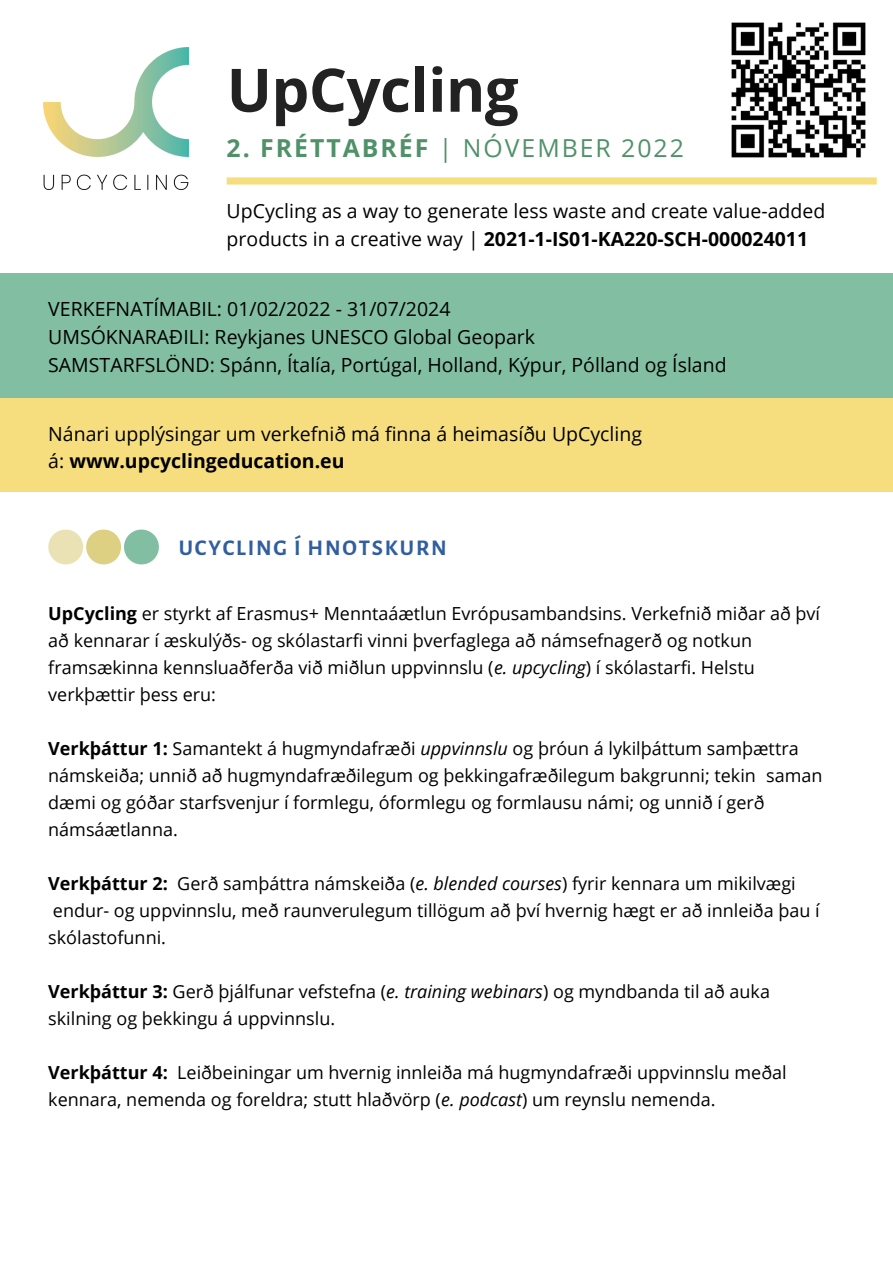
<style>
.page{position:relative;width:893px;height:1264px;background:#fff}
.page>*{position:absolute;margin:0;border:0;box-sizing:border-box;transform-origin:0 0}
.t1{font:700 60px "Open Sans";letter-spacing:-.01em;color:#222}
.t2{font:24.75px "Open Sans";letter-spacing:.08em;color:#509169}
.t3{font:700 22.5px "Alegreya Sans";letter-spacing:.08em;color:#305e9f}
.t4{font:19.5px/28px "Open Sans";color:#000}
.t5{font:18px/27px "Open Sans";color:#000}
.s1{font-weight:700}
.s2{font-style:italic}
</style>
<div class="page">
<div style="left:0;top:373px;width:892px;height:118px;background:#f6de7e"></div>
<div style="left:0;top:273px;width:892px;height:125px;background:#82bfa2"></div>
<img style="left:44px;top:48px;width:145px;height:141px">
<svg style="left:227px;top:177px;width:649px;height:7px;background:#f6df85"></svg>
<img style="left:731px;top:22px;width:135px;height:136px">
<svg style="left:48px;top:529px;width:111px;height:35px"></svg>
<h1 class="t1" style="left:227px;top:48px;width:293px">UpCycling</h1>
<h2 class="t2" style="left:227px;top:130px;width:459px"><span class="s1">2. FRÉTTABRÉF</span> | NÓVEMBER 2022</h2>
<p class="t4" style="left:227px;top:197px;width:600px">UpCycling as a way to generate less waste and create value-added products in a creative way | <span class="s1">2021-1-IS01-KA220-SCH-000024011</span></p>
<p class="t4" style="left:48px;top:294px;width:679px">VERKEFNATÍMABIL: 01/02/2022 - 31/07/2024<br>UMSÓKNARAÐILI: Reykjanes UNESCO Global Geopark<br>SAMSTARFSLÖND: Spánn, Ítalía, Portúgal, Holland, Kýpur, Pólland og Ísland</p>
<p class="t4" style="left:48px;top:420px;width:595px;line-height:27px">Nánari upplýsingar um verkefnið má finna á heimasíðu UpCycling á: <span class="s1">www.upcyclingeducation.eu</span></p>
<p class="t3" style="left:179px;top:537px;width:269px">UCYCLING Í HNOTSKURN</p>
<p class="t5" style="left:48px;top:599px;width:773px"><span class="s1">UpCycling</span> er styrkt af Erasmus+ Menntaáætlun Evrópusambandsins. Verkefnið miðar að því að kennarar í æskulýðs- og skólastarfi vinni þverfaglega að námsefnagerð og notkun framsækinna kennsluaðferða við miðlun uppvinnslu (<span class="s2">e. upcycling</span>) í skólastarfi. Helstu verkþættir þess eru:</p>
<p class="t5" style="left:48px;top:734px;width:775px"><span class="s1">Verkþáttur 1:</span> Samantekt á hugmyndafræði <span class="s2">uppvinnslu</span> og þróun á lykilþáttum samþættra námskeiða; unnið að hugmyndafræðilegum og þekkingafræðilegum bakgrunni; tekin saman dæmi og góðar starfsvenjur í formlegu, óformlegu og formlausu námi; og unnið í gerð námsáætlanna.</p>
<p class="t5" style="left:48px;top:869px;width:772px"><span class="s1">Verkþáttur 2:</span> Gerð samþáttra námskeiða (<span class="s2">e. blended courses</span>) fyrir kennara um mikilvægi endur- og uppvinnslu, með raunverulegum tillögum að því hvernig hægt er að innleiða þau í skólastofunni.</p>
<p class="t5" style="left:48px;top:977px;width:723px"><span class="s1">Verkþáttur 3:</span> Gerð þjálfunar vefstefna (<span class="s2">e. training webinars</span>) og myndbanda til að auka skilning og þekkingu á uppvinnslu.</p>
<p class="t5" style="left:48px;top:1058px;width:739px"><span class="s1">Verkþáttur 4:</span> Leiðbeiningar um hvernig innleiða má hugmyndafræði uppvinnslu meðal kennara, nemenda og foreldra; stutt hlaðvörp (<span class="s2">e. podcast</span>) um reynslu nemenda.</p>
</div>
